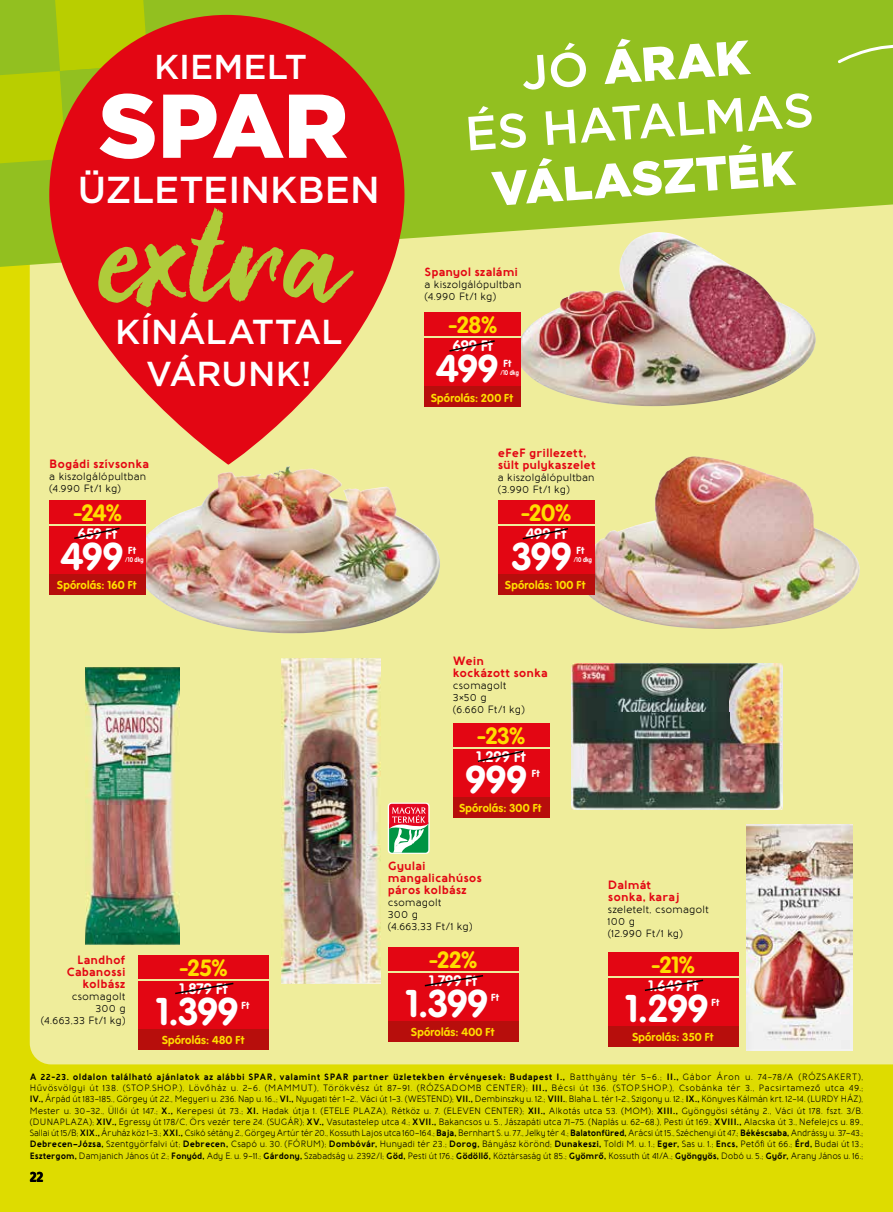
<style>
.page{position:relative;width:893px;height:1212px;background:#dedc00}
.page>*{position:absolute;margin:0;border:0;box-sizing:border-box;transform-origin:0 0}
.t1{font:900 90.3px "Gotham";color:#fff}
.t2{font:500 48px/56.8px "Gotham";color:#fff;text-align:center}
.t3{font:900 48px "Gotham";color:#fff}
.t4{font:700 38.1px "VAG Rounded Next";color:#fff}
.t5{font:500 37.5px "Gotham";color:#fff}
.t6{font:500 34.65px/41.5px "Gotham";letter-spacing:-.005em;color:#fff;text-align:center}
.t7{font:500 34.5px "Gotham";letter-spacing:.005em;color:#fff}
.t8{font:700 23.1px "VAG Rounded Next";letter-spacing:-.005em;color:#fd0}
.t9{font:16.5px "Baloo";color:#000;scale:.8 1}
.t10{font:700 15px "VAG Rounded Next";letter-spacing:.01em;color:#fff}
.t11{font:700 12px/12px "Baufra";color:#e30613}
.t12{font:700 11.4px "VAG Rounded Next";letter-spacing:.02em;color:#fd0}
.t13{font:500 10.5px/12px "Baufra";letter-spacing:.01em;color:#000}
.t14{font:700 10.2px "VAG Rounded Next";letter-spacing:.02em;color:#fff}
.t15{font:500 9.15px/11.2px "Baufra";letter-spacing:-.005em;color:#000;text-align:justify}
.t16{font:700 6.75px "VAG Rounded Next";letter-spacing:.025em;color:#fff;scale:.8 1}
.s1{font-weight:900}
.s2{font-weight:700}
</style>
<div class="page">
<div style="left:30px;top:272px;width:863px;height:792px;background:#efed9b"></div>
<svg style="left:354px;top:0;width:539px;height:272px;fill:#92c020"></svg>
<svg style="left:49px;top:15px;width:355px;height:451px"></svg>
<svg style="left:0;top:0;width:354px;height:307px"></svg>
<svg style="left:838px;top:45px;width:55px;height:21px"></svg>
<img style="left:516px;top:232px;width:300px;height:174px">
<img style="left:577px;top:456px;width:283px;height:173px">
<img style="left:135px;top:465px;width:307px;height:168px">
<img style="left:746px;top:824px;width:107px;height:227px">
<img style="left:572px;top:663px;width:210px;height:147px">
<img style="left:281px;top:659px;width:99px;height:324px">
<img style="left:85px;top:667px;width:94px;height:277px">
<div style="left:138px;top:981px;width:131px;height:51px;background:#e30613"></div>
<div style="left:138px;top:1029px;width:131px;height:21px;background:#b70e0c"></div>
<div style="left:138px;top:955px;width:131px;height:23px;background:#e30613"></div>
<svg style="left:175px;top:983px;width:58px;height:11px"></svg>
<div style="left:425px;top:313px;width:96px;height:23px;background:#e30613"></div>
<div style="left:425px;top:338px;width:96px;height:49px;background:#e30613"></div>
<div style="left:425px;top:386px;width:96px;height:21px;background:#b70e0c"></div>
<svg style="left:449px;top:340px;width:46px;height:12px"></svg>
<div style="left:498px;top:501px;width:96px;height:23px;background:#e30613"></div>
<div style="left:498px;top:526px;width:96px;height:49px;background:#e30613"></div>
<div style="left:498px;top:574px;width:96px;height:21px;background:#b70e0c"></div>
<svg style="left:523px;top:528px;width:45px;height:11px"></svg>
<div style="left:49px;top:500px;width:97px;height:23px;background:#e30613"></div>
<div style="left:49px;top:526px;width:97px;height:49px;background:#e30613"></div>
<div style="left:49px;top:574px;width:97px;height:21px;background:#b70e0c"></div>
<svg style="left:74px;top:528px;width:46px;height:11px"></svg>
<div style="left:453px;top:723px;width:96px;height:23px;background:#e30613"></div>
<div style="left:453px;top:749px;width:96px;height:49px;background:#e30613"></div>
<div style="left:453px;top:797px;width:96px;height:21px;background:#b70e0c"></div>
<svg style="left:478px;top:750px;width:45px;height:12px"></svg>
<div style="left:388px;top:973px;width:130px;height:52px;background:#e30613"></div>
<div style="left:388px;top:1021px;width:130px;height:21px;background:#b70e0c"></div>
<div style="left:388px;top:947px;width:130px;height:23px;background:#e30613"></div>
<svg style="left:425px;top:975px;width:58px;height:11px"></svg>
<div style="left:608px;top:978px;width:130px;height:51px;background:#e30613"></div>
<div style="left:608px;top:1026px;width:130px;height:20px;background:#b70e0c"></div>
<div style="left:608px;top:952px;width:130px;height:23px;background:#e30613"></div>
<svg style="left:645px;top:979px;width:58px;height:12px"></svg>
<svg style="left:388px;top:803px;width:42px;height:51px"></svg>
<svg style="left:389px;top:804px;width:39px;height:49px"></svg>
<h3 class="t7" style="left:154px;top:44px;width:155px">KIEMELT</h3>
<h1 class="t1" style="left:99px;top:64px;width:251px">SPAR</h1>
<h3 class="t5" style="left:78px;top:165px;width:303px">ÜZLETEINKBEN</h3>
<h3 class="t6" style="left:115px;top:311px;width:229px">KÍNÁLATTAL<br>VÁRUNK!</h3>
<h3 class="t11" style="left:49px;top:457px;width:101px">Bogádi szívsonka</h3>
<p class="t13" style="left:49px;top:469px;width:98px">a kiszolgálópultban (4.990 Ft/1 kg)</p>
<h3 class="t8" style="left:73px;top:497px;width:50px">-24%</h3>
<h3 class="t4" style="left:61px;top:532px;width:64px">499</h3>
<p class="t14" style="left:128px;top:544px;width:9px">Ft</p>
<h3 class="t10" style="left:78px;top:524px;width:41px">659 Ft</h3>
<p class="t16" style="left:125px;top:555px;width:24px">/10 dkg</p>
<p class="t12" style="left:57px;top:577px;width:81px">Spórolás: 160 Ft</p>
<h2 class="t2" style="left:459px;top:48px;width:351px;rotate:-4deg">JÓ <span class="s1">ÁRAK<br></span>ÉS HATALMAS</h2>
<h2 class="t3" style="left:490px;top:156px;width:305px;rotate:-4deg">VÁLASZTÉK</h2>
<h3 class="t11" style="left:424px;top:265px;width:95px">Spanyol szalámi</h3>
<p class="t13" style="left:424px;top:278px;width:98px">a kiszolgálópultban (4.990 Ft/1 kg)</p>
<h3 class="t8" style="left:448px;top:310px;width:50px">-28%</h3>
<h3 class="t4" style="left:436px;top:344px;width:64px">499</h3>
<p class="t14" style="left:503px;top:356px;width:9px">Ft</p>
<h3 class="t10" style="left:453px;top:336px;width:41px">699 Ft</h3>
<p class="t16" style="left:500px;top:368px;width:24px">/10 dkg</p>
<p class="t12" style="left:431px;top:390px;width:84px">Spórolás: 200 Ft</p>
<h3 class="t11" style="left:498px;top:446px;width:99px">eFeF grillezett, sült pulykaszelet</h3>
<p class="t13" style="left:498px;top:471px;width:98px">a kiszolgálópultban (3.990 Ft/1 kg)</p>
<h3 class="t8" style="left:521px;top:498px;width:52px">-20%</h3>
<h3 class="t4" style="left:512px;top:532px;width:61px">399</h3>
<p class="t14" style="left:577px;top:544px;width:9px">Ft</p>
<h3 class="t10" style="left:526px;top:524px;width:42px">499 Ft</h3>
<p class="t16" style="left:574px;top:556px;width:24px">/10 dkg</p>
<p class="t12" style="left:505px;top:578px;width:82px">Spórolás: 100 Ft</p>
<h3 class="t11" style="left:66px;top:953px;width:61px;text-align:right">Landhof<br>Cabanossi kolbász</h3>
<p class="t13" style="left:41px;top:990px;width:86px;text-align:right">csomagolt<br>300 g<br>(4.663,33 Ft/1 kg)</p>
<h3 class="t4" style="left:156px;top:987px;width:84px">1.399</h3>
<p class="t14" style="left:241px;top:999px;width:9px">Ft</p>
<p class="t12" style="left:162px;top:1032px;width:84px">Spórolás: 480 Ft</p>
<h3 class="t8" style="left:179px;top:952px;width:50px">-25%</h3>
<h3 class="t10" style="left:179px;top:979px;width:50px">1.879 Ft</h3>
<h3 class="t11" style="left:453px;top:654px;width:96px">Wein<br>kockázott sonka</h3>
<p class="t13" style="left:453px;top:679px;width:74px">csomagolt<br>3×50 g<br>(6.660 Ft/1 kg)</p>
<h3 class="t8" style="left:477px;top:720px;width:50px">-23%</h3>
<h3 class="t4" style="left:465px;top:755px;width:63px">999</h3>
<p class="t14" style="left:532px;top:767px;width:9px">Ft</p>
<p class="t12" style="left:459px;top:800px;width:84px">Spórolás: 300 Ft</p>
<h3 class="t10" style="left:477px;top:747px;width:50px">1.299 Ft</h3>
<h3 class="t11" style="left:388px;top:859px;width:96px">Gyulai mangalicahúsos páros kolbász</h3>
<p class="t13" style="left:388px;top:896px;width:86px">csomagolt<br>300 g<br>(4.663,33 Ft/1 kg)</p>
<h3 class="t8" style="left:429px;top:945px;width:50px">-22%</h3>
<h3 class="t10" style="left:429px;top:971px;width:50px">1.799 Ft</h3>
<h3 class="t4" style="left:406px;top:979px;width:84px">1.399</h3>
<p class="t14" style="left:491px;top:991px;width:9px">Ft</p>
<p class="t12" style="left:411px;top:1025px;width:85px">Spórolás: 400 Ft</p>
<h3 class="t11" style="left:608px;top:878px;width:73px">Dalmát sonka, karaj</h3>
<p class="t13" style="left:608px;top:903px;width:102px">szeletelt, csomagolt<br>100 g<br>(12.990 Ft/1 kg)</p>
<h3 class="t8" style="left:651px;top:949px;width:45px">-21%</h3>
<h3 class="t10" style="left:648px;top:975px;width:51px">1.649 Ft</h3>
<h3 class="t4" style="left:625px;top:984px;width:84px">1.299</h3>
<p class="t14" style="left:711px;top:996px;width:9px">Ft</p>
<p class="t12" style="left:632px;top:1029px;width:83px">Spórolás: 350 Ft</p>
<p class="t15" style="left:30px;top:1070px;width:835px"><span class="s2">A 22-23. oldalon található ajánlatok az alábbi SPAR, valamint SPAR partner üzletekben érvényesek: Budapest I.,</span> Batthyány tér 5–6.; <span class="s2">II.,</span> Gábor Áron u. 74–78/A (RÓZSAKERT), Hűvösvölgyi út 138. (STOP.SHOP.), Lövőház u. 2–6. (MAMMUT), Törökvész út 87–91. (RÓZSADOMB CENTER); <span class="s2">III.,</span> Bécsi út 136. (STOP.SHOP.), Csobánka tér 3., Pacsirtamező utca 49.; <span class="s2">IV.,</span> Árpád út 183–185., Görgey út 22., Megyeri u. 236. Nap u. 16.,; <span class="s2">VI.,</span> Nyugati tér 1–2., Váci út 1–3. (WESTEND); <span class="s2">VII.,</span> Dembinszky u. 12.; <span class="s2">VIII.</span>, Blaha L. tér 1-2., Szigony u. 12.; <span class="s2">IX.,</span> Könyves Kálmán krt. 12–14. (LURDY HÁZ), Mester u. 30–32., Üllői út 147.; <span class="s2">X.,</span> Kerepesi út 73.; <span class="s2">XI.</span> Hadak útja 1. (ETELE PLAZA), Rétköz u. 7. (ELEVEN CENTER); <span class="s2">XII.,</span> Alkotás utca 53. (MOM); <span class="s2">XIII.,</span> Gyöngyösi sétány 2., Váci út 178. fszt. 3/B. (DUNAPLAZA); <span class="s2">XIV.,</span> Egressy út 178/C, Örs vezér tere 24. (SUGÁR); <span class="s2">XV.,</span> Vasutastelep utca 4.; <span class="s2">XVII.,</span> Bakancsos u. 5., Jászapáti utca 71–75. (Naplás u. 62–68.), Pesti út 169.; <span class="s2">XVIII.,</span> Alacska út 3., Nefelejcs u. 89., Sallai út 15/B; <span class="s2">XIX.,</span> Áruház köz 1–3.; <span class="s2">XXI.,</span> Csikó sétány 2., Görgey Artúr tér 20., Kossuth Lajos utca 160–164.; <span class="s2">Baja,</span> Bernhart S. u. 77., Jelky tér 4.; <span class="s2">Balatonfüred,</span> Arácsi út 15., Széchenyi út 47.; <span class="s2">Békéscsaba,</span> Andrássy u. 37–43.; <span class="s2">Debrecen–Józsa,</span> Szentgyörfalvi út; <span class="s2">Debrecen,</span> Csapó u. 30. (FÓRUM); <span class="s2">Dombóvár,</span> Hunyadi tér 23.; <span class="s2">Dorog,</span> Bányász körönd; <span class="s2">Dunakeszi,</span> Toldi M. u. 1.; <span class="s2">Eger,</span> Sas u. 1.; <span class="s2">Encs,</span> Petőfi út 66.; <span class="s2">Érd,</span> Budai út 13.; <span class="s2">Esztergom,</span> Damjanich János út 2.; <span class="s2">Fonyód,</span> Ady E. u. 9–11.; <span class="s2">Gárdony,</span> Szabadság u. 2392/I; <span class="s2">Göd,</span> Pesti út 176.; <span class="s2">Gödöllő,</span> Köztársaság út 85.; <span class="s2">Gyömrő,</span> Kossuth út 41/A.; <span class="s2">Gyöngyös,</span> Dobó u. 5.; <span class="s2">Győr,</span> Arany János u. 16.;</p>
<h3 class="t9" style="left:30px;top:1167px;width:19px">22</h3>
</div>
